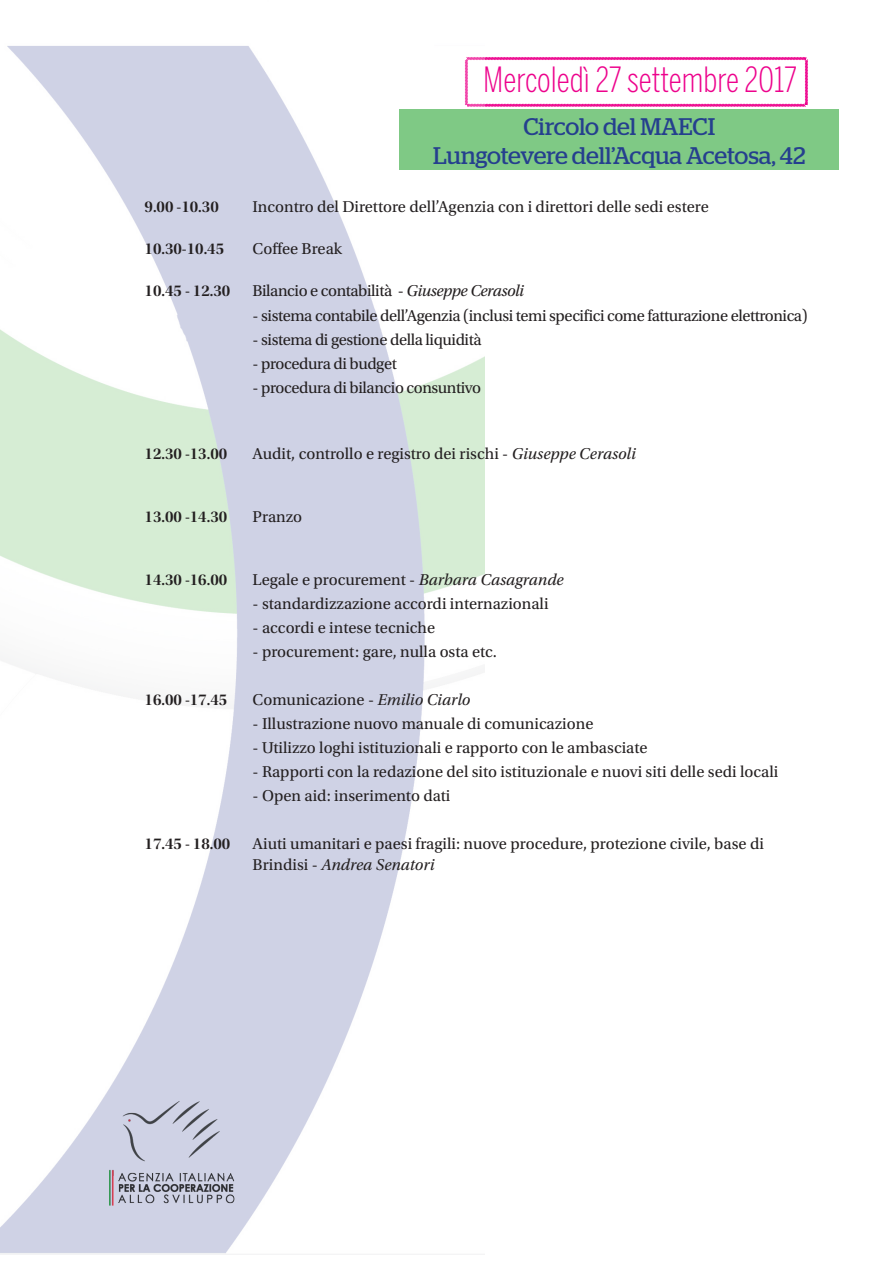
<style>
.page{position:relative;width:893px;height:1276px;background:#fff}
.page>*{position:absolute;margin:0;border:0;box-sizing:border-box;transform-origin:0 0}
.t1{font:300 34.5px "Benton Sans Comp";color:#ed028c}
.t2{font:24px/28.8px "Stag";letter-spacing:-.005em;color:#253f8e;text-align:center}
.t3{font:16.5px/21.6px "Utopia Std";color:#231f20}
.t4{font:16.5px "Utopia Std";letter-spacing:-.025em;color:#231f20}
.t5{font:16.5px "Utopia Std Semibold Disp";color:#231f20}
.s1{font-style:italic}
</style>
<div class="page">
<svg style="left:485px;top:57px;width:323px;height:50px"></svg>
<img style="left:0;top:46px;width:485px;height:1208px">
<div style="left:400px;top:110px;width:439px;height:60px;background:#7fc985"></div>
<img style="left:105px;top:1098px;width:132px;height:109px">
<h1 class="t1" style="left:483px;top:59px;width:315px">Mercoledì 27 settembre 2017</h1>
<h2 class="t2" style="left:433px;top:112px;width:374px">Circolo del MAECI<br>Lungotevere dell’Acqua Acetosa, 42</h2>
<p class="t5" style="left:145px;top:198px;width:76px">9.00 -10.30</p>
<p class="t3" style="left:253px;top:197px;width:458px">Incontro del Direttore dell’Agenzia con i direttori delle sedi estere</p>
<p class="t5" style="left:145px;top:240px;width:81px">10.30-10.45</p>
<p class="t3" style="left:253px;top:239px;width:91px">Coffee Break</p>
<p class="t5" style="left:145px;top:282px;width:87px">10.45 - 12.30</p>
<p class="t4" style="left:253px;top:282px;width:273px">Bilancio e contabilità - <span class="s1">Giuseppe Cerasoli</span></p>
<p class="t4" style="left:253px;top:306px;width:557px">- sistema contabile dell’Agenzia (inclusi temi specifici come fatturazione elettronica)</p>
<p class="t4" style="left:253px;top:330px;width:231px">- sistema di gestione della liquidità</p>
<p class="t4" style="left:253px;top:354px;width:146px">- procedura di budget</p>
<p class="t4" style="left:253px;top:378px;width:230px">- procedura di bilancio consuntivo</p>
<p class="t5" style="left:145px;top:444px;width:84px">12.30 -13.00</p>
<p class="t3" style="left:253px;top:443px;width:385px">Audit, controllo e registro dei rischi - <span class="s1">Giuseppe Cerasoli</span></p>
<p class="t5" style="left:145px;top:507px;width:84px">13.00 -14.30</p>
<p class="t3" style="left:253px;top:506px;width:51px">Pranzo</p>
<p class="t5" style="left:145px;top:570px;width:84px">14.30 -16.00</p>
<p class="t3" style="left:253px;top:569px;width:313px">Legale e procurement - <span class="s1">Barbara Casagrande</span></p>
<p class="t3" style="left:253px;top:593px;width:297px">- standardizzazione accordi internazionali</p>
<p class="t3" style="left:253px;top:617px;width:184px">- accordi e intese tecniche</p>
<p class="t3" style="left:253px;top:641px;width:246px">- procurement: gare, nulla osta etc.</p>
<p class="t5" style="left:145px;top:690px;width:84px">16.00 -17.45</p>
<p class="t3" style="left:253px;top:689px;width:219px">Comunicazione - <span class="s1">Emilio Ciarlo</span></p>
<p class="t3" style="left:253px;top:713px;width:342px">- Illustrazione nuovo manuale di comunicazione</p>
<p class="t3" style="left:253px;top:737px;width:396px">- Utilizzo loghi istituzionali e rapporto con le ambasciate</p>
<p class="t3" style="left:253px;top:761px;width:527px">- Rapporti con la redazione del sito istituzionale e nuovi siti delle sedi locali</p>
<p class="t3" style="left:253px;top:785px;width:199px">- Open aid: inserimento dati</p>
<p class="t5" style="left:145px;top:834px;width:87px">17.45 - 18.00</p>
<p class="t3" style="left:253px;top:833px;width:513px">Aiuti umanitari e paesi fragili: nuove procedure, protezione civile, base di<br>Brindisi - <span class="s1">Andrea Senatori</span></p>
</div>
